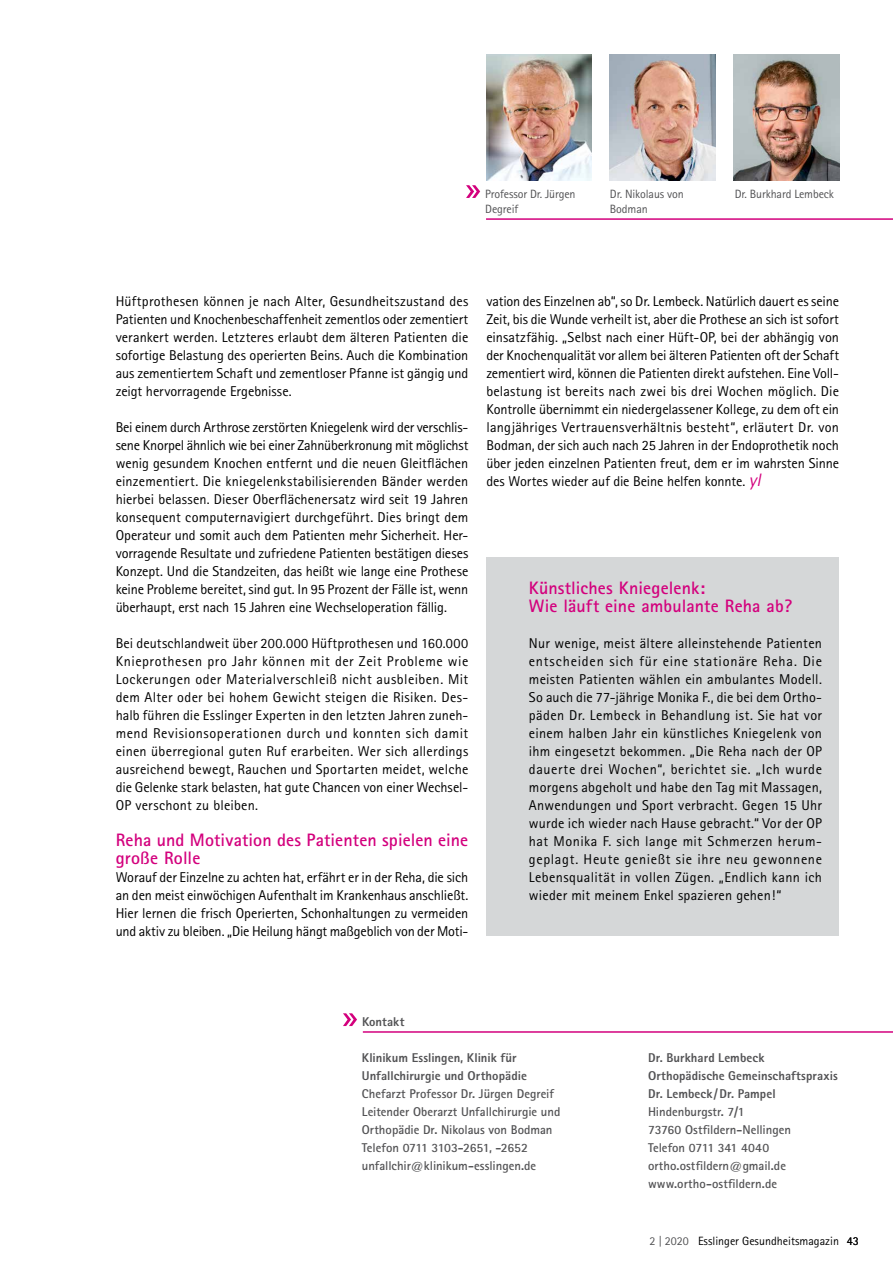
<style>
.page{position:relative;width:893px;height:1263px;background:#fff}
.page>*{position:absolute;margin:0;border:0;box-sizing:border-box;transform-origin:0 0}
.t1{font:700 18px/18px "Rotis Sans Serif";letter-spacing:.005em;color:#d3007d}
.t2{font:14.25px/18px "Rotis Sans Serif";letter-spacing:-.005em;color:#000;text-align:justify}
.t3{font:700 12.75px/18px "Rotis Sans Serif";color:#525254}
.t4{font:800 12.75px/18px "Rotis Sans Serif";letter-spacing:.005em;color:#525254}
.t5{font:12px/15px "Rotis Sans Serif";letter-spacing:-.01em;color:#525254}
.t6{font:12px "Rotis Sans Serif";color:#000}
.s1{font-family:"Agfa Rotis Sans Serif";font-style:italic;font-size:18px;color:#d3007d}
.s2{color:#525254}
</style>
<div class="page">
<svg style="left:466px;top:185px;width:14px;height:13px"></svg>
<hr style="left:486px;top:218px;width:407px;height:2px;background:#d3007d">
<img style="left:610px;top:54px;width:106px;height:126px">
<img style="left:486px;top:54px;width:106px;height:126px">
<img style="left:733px;top:54px;width:106px;height:126px">
<svg style="left:343px;top:1013px;width:14px;height:13px"></svg>
<hr style="left:363px;top:1031px;width:530px;height:2px;background:#d3007d">
<div style="left:486px;top:558px;width:353px;height:378px;background:#d5d7d8"></div>
<p class="t5" style="left:485px;top:186px;width:92px">Professor Dr. Jürgen</p>
<p class="t5" style="left:735px;top:186px;width:101px">Dr. Burkhard Lembeck</p>
<p class="t5" style="left:485px;top:201px;width:35px">Degreif</p>
<p class="t5" style="left:610px;top:186px;width:75px">Dr. Nikolaus von<br>Bodman</p>
<p class="t2" style="left:116px;top:292px;width:354px">Hüftprothesen können je nach Alter, Gesundheitszustand des Patienten und Knochenbeschaffenheit zementlos oder zementiert verankert werden. Letzteres erlaubt dem älteren Patienten die sofortige Belastung des operierten Beins. Auch die Kombination aus zementiertem Schaft und zementloser Pfanne ist gängig und zeigt hervorragende Ergebnisse.</p>
<p class="t2" style="left:116px;top:418px;width:354px">Bei einem durch Arthrose zerstörten Kniegelenk wird der verschlis&shy;sene Knorpel ähnlich wie bei einer Zahnüberkronung mit möglichst wenig gesundem Knochen entfernt und die neuen Gleitflächen einzementiert. Die kniegelenkstabilisierenden Bänder werden hierbei belassen. Dieser Oberflächenersatz wird seit 19 Jahren konsequent computernavigiert durchgeführt. Dies bringt dem Operateur und somit auch dem Patienten mehr Sicherheit. Her&shy;vorragende Resultate und zufriedene Patienten bestätigen dieses Konzept. Und die Standzeiten, das heißt wie lange eine Prothese keine Probleme bereitet, sind gut. In 95 Prozent der Fälle ist, wenn überhaupt, erst nach 15 Jahren eine Wechseloperation fällig.</p>
<p class="t2" style="left:116px;top:634px;width:354px">Bei deutschlandweit über 200.000 Hüftprothesen und 160.000<br>Knieprothesen pro Jahr können mit der Zeit Probleme wie Lockerungen oder Materialverschleiß nicht ausbleiben. Mit dem Alter oder bei hohem Gewicht steigen die Risiken. Des&shy;halb führen die Esslinger Experten in den letzten Jahren zuneh&shy;mend Revisionsoperationen durch und konnten sich damit einen überregional guten Ruf erarbeiten. Wer sich allerdings ausreichend bewegt, Rauchen und Sportarten meidet, welche die Gelenke stark belasten, hat gute Chancen von einer Wechsel-OP verschont zu bleiben.</p>
<p class="t1" style="left:116px;top:830px;width:354px">Reha und Motivation des Patienten spielen eine große Rolle</p>
<p class="t2" style="left:116px;top:868px;width:354px">Worauf der Einzelne zu achten hat, erfährt er in der Reha, die sich an den meist einwöchigen Aufenthalt im Krankenhaus anschließt.<br>Hier lernen die frisch Operierten, Schonhaltungen zu vermeiden und aktiv zu bleiben. „Die Heilung hängt maßgeblich von der Moti-</p>
<p class="t2" style="left:486px;top:292px;width:354px">vation des Einzelnen ab“, so Dr. Lembeck. Natürlich dauert es seine Zeit, bis die Wunde verheilt ist, aber die Prothese an sich ist sofort einsatzfähig. „Selbst nach einer Hüft-OP, bei der abhängig von der Knochenqualität vor allem bei älteren Patienten oft der Schaft zementiert wird, können die Patienten direkt aufstehen. Eine Voll&shy;belastung ist bereits nach zwei bis drei Wochen möglich. Die Kontrolle übernimmt ein niedergelassener Kollege, zu dem oft ein langjähriges Vertrauensverhältnis besteht“, erläutert Dr. von Bodman, der sich auch nach 25 Jahren in der Endoprothetik noch über jeden einzelnen Patienten freut, dem er im wahrsten Sinne des Wortes wieder auf die Beine helfen konnte. <span class="s1">yl</span></p>
<p class="t1" style="left:529px;top:578px;width:265px">Künstliches Kniegelenk:<br>Wie läuft eine ambulante Reha ab?</p>
<p class="t2" style="left:529px;top:634px;width:295px">Nur wenige, meist ältere alleinstehende Patienten entscheiden sich für eine stationäre Reha. Die meisten Patienten wählen ein ambulantes Modell.<br>So auch die 77-jährige Monika F., die bei dem Ortho&shy;päden Dr. Lembeck in Behandlung ist. Sie hat vor einem halben Jahr ein künstliches Kniegelenk von ihm eingesetzt bekommen. „Die Reha nach der OP dauerte drei Wochen“, berichtet sie. „Ich wurde morgens abgeholt und habe den Tag mit Massagen, Anwendungen und Sport verbracht. Gegen 15 Uhr wurde ich wieder nach Hause gebracht.“ Vor der OP hat Monika F. sich lange mit Schmerzen herum&shy;geplagt. Heute genießt sie ihre neu gewonnene Lebensqualität in vollen Zügen. „Endlich kann ich wieder mit meinem Enkel spazieren gehen!“</p>
<p class="t4" style="left:362px;top:1012px;width:44px">Kontakt</p>
<p class="t4" style="left:362px;top:1048px;width:167px">Klinikum Esslingen, Klinik für<br>Unfallchirurgie und Orthopädie</p>
<p class="t3" style="left:362px;top:1084px;width:200px">Chefarzt Professor Dr. Jürgen Degreif Leitender Oberarzt Unfallchirurgie und Orthopädie Dr. Nikolaus von Bodman Telefon 0711 3103-2651, -2652 unfallchir@klinikum-esslingen.de</p>
<p class="t4" style="left:648px;top:1048px;width:191px">Dr. Burkhard Lembeck<br>Orthopädische Gemeinschaftspraxis<br>Dr. Lembeck/Dr. Pampel</p>
<p class="t3" style="left:648px;top:1102px;width:144px">Hindenburgstr. 7/1<br>73760 Ostfildern-Nellingen<br>Telefon 0711 341 4040 ortho.ostfildern@gmail.de www.ortho-ostfildern.de</p>
<p class="t6" style="left:650px;top:1233px;width:191px"><span class="s2">2 | 2020</span> Esslinger Gesundheitsmagazin</p>
<p class="t6" style="left:847px;top:1233px;width:13px">43</p>
</div>
